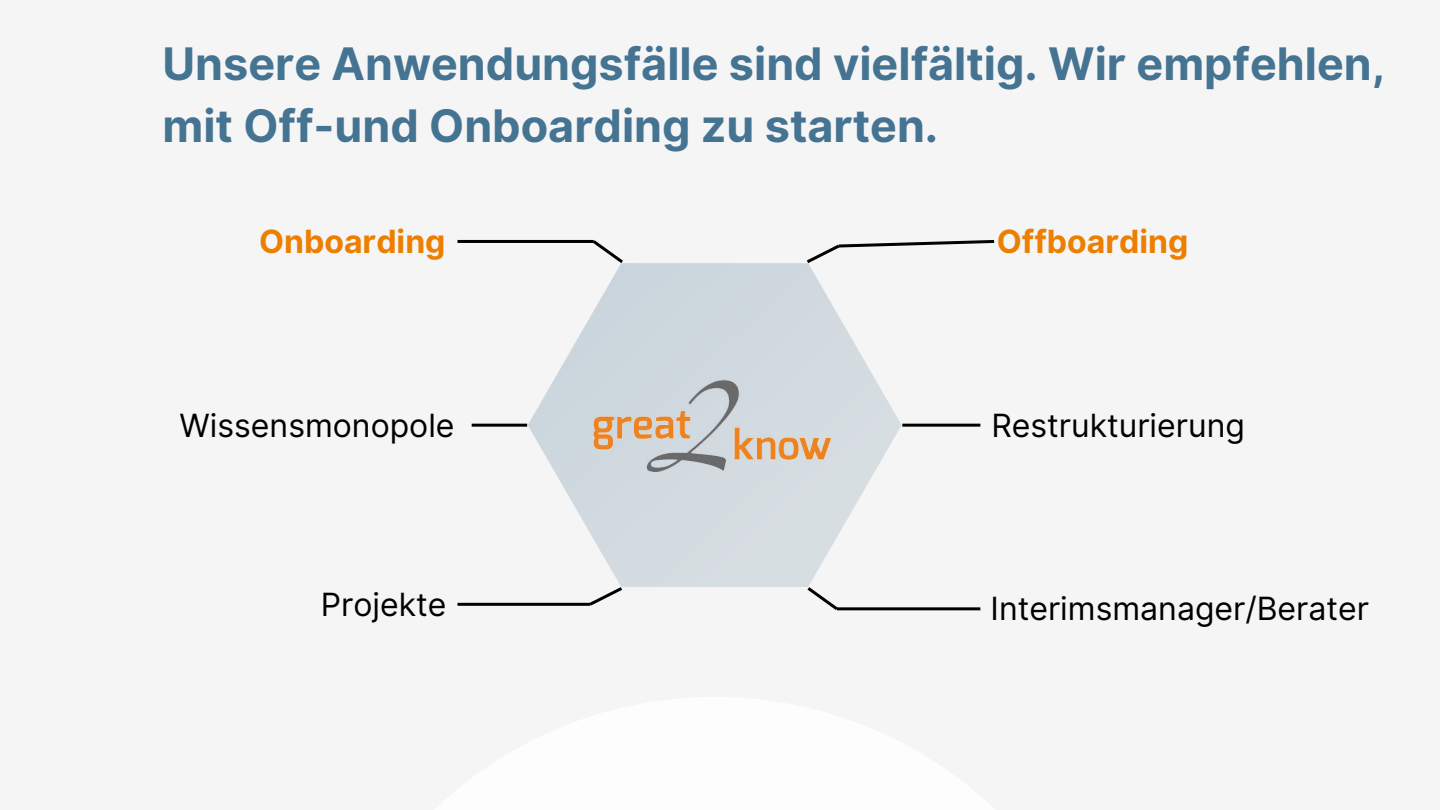
<style>
.page{position:relative;width:1440px;height:810px;background:#f5f5f5}
.page>*{position:absolute;margin:0;border:0;box-sizing:border-box;transform-origin:0 0}
.t1{font:700 44.9px/62.3px "Inter";color:#457392}
.t2{font:32px "Inter";color:#000}
.t3{font:700 32px "Inter";color:#ed7f00}
</style>
<div class="page">
<svg style="left:528px;top:263px;width:374px;height:324px;fill:#d6dde1"></svg>
<img style="left:593px;top:370px;width:254px;height:110px">
<svg style="left:590px;top:239px;width:36px;height:27px"></svg>
<hr style="left:458px;top:240px;width:136px;height:3px;background:#000">
<hr style="left:472px;top:424px;width:55px;height:3px;background:#000">
<hr style="left:902px;top:424px;width:78px;height:3px;background:#000">
<svg style="left:803px;top:240px;width:192px;height:26px"></svg>
<svg style="left:804px;top:584px;width:37px;height:27px"></svg>
<svg style="left:586px;top:584px;width:39px;height:22px"></svg>
<hr style="left:458px;top:603px;width:132px;height:3px;background:#000">
<hr style="left:837px;top:607px;width:143px;height:3px;background:#000">
<p class="t1" style="left:163px;top:33px;width:1224px">Unsere Anwendungsfälle sind vielfältig. Wir empfehlen, mit Off-und Onboarding zu starten.</p>
<p class="t3" style="left:259px;top:218px;width:188px">Onboarding</p>
<p class="t3" style="left:997px;top:218px;width:193px">Offboarding</p>
<p class="t2" style="left:180px;top:402px;width:276px">Wissensmonopole</p>
<p class="t2" style="left:991px;top:402px;width:255px">Restrukturierung</p>
<p class="t2" style="left:321px;top:581px;width:127px">Projekte</p>
<p class="t2" style="left:991px;top:586px;width:380px">Interimsmanager/Berater</p>
</div>
